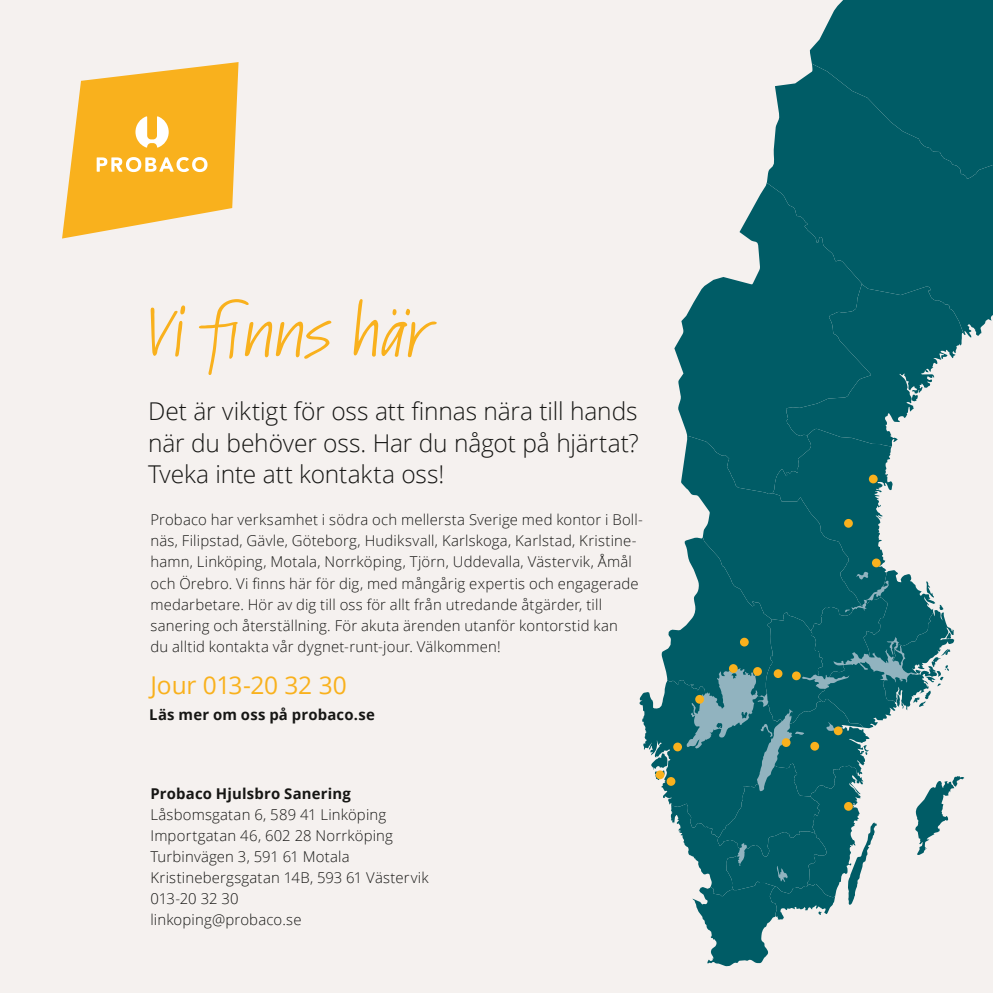
<style>
.page{position:relative;width:993px;height:993px;background:#fff}
.page>*{position:absolute;margin:0;border:0;box-sizing:border-box;transform-origin:0 0}
.Rubrik{font:semi-expanded 64.75px "Kremlin Pro";letter-spacing:-.02em;color:#f9b11d}
.Ingress{font:300 24.5px/31.5px "Open Sans";letter-spacing:-.005em;color:#161614;text-align:justify}
.Mellanrubrik{font:24.5px "Open Sans";letter-spacing:-.01em;color:#f9b11d}
.Brödtext{font:300 14.88px/21px "Open Sans";letter-spacing:.015em;color:#161614}
.Brödtext-2{font:700 14.88px "Open Sans";letter-spacing:.015em;color:#161614}
</style>
<div class="page">
<div style="left:0;top:0;width:992px;height:992px;background:#f5f1ef"></div>
<svg style="left:62px;top:62px;width:176px;height:176px"></svg>
<svg style="left:766px;top:73px;width:226px;height:264px;fill:#005c66"></svg>
<div style="left:809px;top:0;width:183px;height:178px;background:#005c66"></div>
<svg style="left:709px;top:183px;width:161px;height:100px;fill:#005c66"></svg>
<svg style="left:639px;top:283px;width:324px;height:682px"></svg>
<p class="Rubrik" style="left:147px;top:286px;width:284px">Vi finns här</p>
<p class="Ingress" style="left:148px;top:395px;width:492px">Det är viktigt för oss att finnas nära till hands när du behöver oss. Har du något på hjärtat?<br>Tveka inte att kontakta oss!</p>
<p class="Brödtext" style="left:150px;top:509px;width:494px">Probaco har verksamhet i södra och mellersta Sverige med kontor i Boll&shy;näs, Filipstad, Gävle, Göteborg, Hudiksvall, Karlskoga, Karlstad, Kristine&shy;hamn, Linköping, Motala, Norrköping, Tjörn, Uddevalla, Västervik, Åmål och Örebro. Vi finns här för dig, med mångårig expertis och engagerade medarbetare. Hör av dig till oss för allt från utredande åtgärder, till sanering och återställning. För akuta ärenden utanför kontorstid kan<br>du alltid kontakta vår dygnet-runt-jour. Välkommen!</p>
<p class="Mellanrubrik" style="left:150px;top:667px;width:198px">Jour 013-20 32 30</p>
<p class="Brödtext-2" style="left:149px;top:704px;width:227px">Läs mer om oss på probaco.se</p>
<p class="Brödtext-2" style="left:150px;top:782px;width:202px">Probaco Hjulsbro Sanering</p>
<p class="Brödtext" style="left:150px;top:803px;width:237px">Låsbomsgatan 6, 589 41 Linköping</p>
<p class="Brödtext" style="left:150px;top:824px;width:244px">Importgatan 46, 602 28 Norrköping</p>
<p class="Brödtext" style="left:150px;top:845px;width:201px">Turbinvägen 3, 591 61 Motala</p>
<p class="Brödtext" style="left:150px;top:866px;width:279px">Kristinebergsgatan 14B, 593 61 Västervik</p>
<p class="Brödtext" style="left:150px;top:887px;width:90px">013-20 32 30</p>
<p class="Brödtext" style="left:150px;top:908px;width:152px">linkoping@probaco.se</p>
</div>
